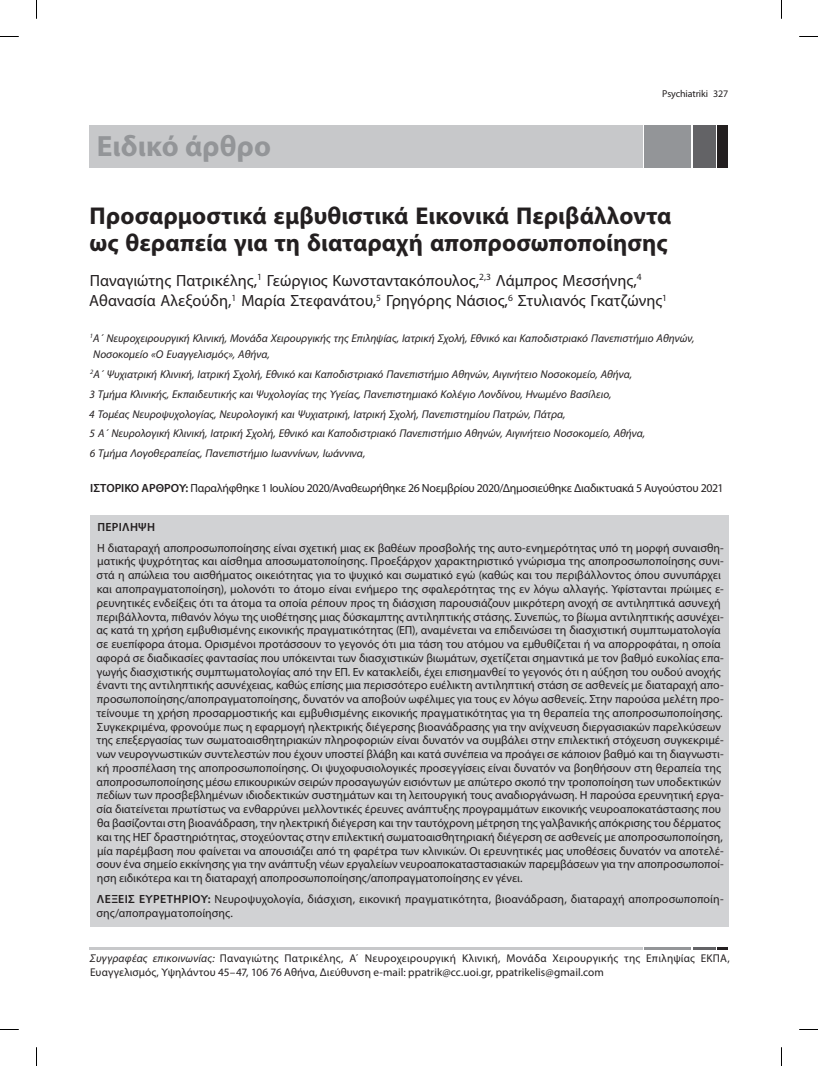
<style>
.page{position:relative;width:818px;height:1066px;background:#fff}
.page>*{position:absolute;margin:0;border:0;box-sizing:border-box;transform-origin:0 0}
.t1{font:700 29.38px "Myriad Pro";letter-spacing:.005em;color:#939598}
.t2{font:700 24.38px/26.9px "Myriad Pro";color:#231f20}
.t3{font:16.25px/20.2px "Myriad Pro";color:#231f20}
.t4{font:11.88px/13.8px "Myriad Pro";letter-spacing:-.005em;color:#231f20}
.t5{font:600 11.88px "Myriad Pro";letter-spacing:.025em;color:#231f20}
.t6{font:italic 11.25px/19.8px "Myriad Pro";color:#231f20}
.t7{font:11.25px/14px "Myriad Pro";letter-spacing:.015em;color:#231f20}
.t8{font:10px "Myriad Pro";letter-spacing:-.01em;color:#231f20}
.s1{font-weight:600}
.s2{font-style:italic}
</style>
<div class="page">
<div style="left:90px;top:125px;width:552px;height:42px;background:#c7c8ca"></div>
<div style="left:644px;top:125px;width:46px;height:42px;background:#939598"></div>
<div style="left:692px;top:125px;width:23px;height:42px;background:#636366"></div>
<div style="left:716px;top:125px;width:11px;height:42px;background:#231f20"></div>
<hr style="left:90px;top:946px;width:552px;height:3px;background:#c7c8ca">
<hr style="left:644px;top:946px;width:46px;height:3px;background:#939598">
<hr style="left:692px;top:946px;width:23px;height:3px;background:#636366">
<svg style="left:717px;top:947px;width:10px;height:2px"></svg>
<div style="left:90px;top:514px;width:637px;height:411px;background:#d1d2d4"></div>
<svg style="left:0;top:36px;width:19px;height:1px"></svg>
<svg style="left:799px;top:36px;width:18px;height:1px"></svg>
<svg style="left:36px;top:0;width:1px;height:19px"></svg>
<svg style="left:36px;top:1047px;width:1px;height:18px"></svg>
<h1 class="t1" style="left:97px;top:126px;width:176px">Ειδικό άρθρο</h1>
<p class="t8" style="left:662px;top:88px;width:67px">Psychiatriki 327</p>
<h2 class="t2" style="left:89px;top:202px;width:583px">Προσαρμοστικά εμβυθιστικά Εικονικά Περιβάλλοντα ως θεραπεία για τη διαταραχή αποπροσωποποίησης</h2>
<h3 class="t3" style="left:89px;top:270px;width:579px">Παναγιώτης Πατρικέλης,<sup>1</sup> Γεώργιος Κωνσταντακόπουλος,<sup>2,3</sup> Λάμπρος Μεσσήνης,<sup>4<br></sup>Αθανασία Αλεξούδη,<sup>1</sup> Μαρία Στεφανάτου,<sup>5</sup> Γρηγόρης Νάσιος,<sup>6</sup> Στυλιανός Γκατζώνης<sup>1</sup></h3>
<p class="t6" style="left:93px;top:329px;width:602px;line-height:16.2px;text-indent:-4px"><sup>1</sup>Α΄ Νευροχειρουργική Κλινική, Μονάδα Χειρουργικής της Επιληψίας, Ιατρική Σχολή, Εθνικό και Καποδιστριακό Πανεπιστήμιο Αθηνών,<br>Νοσοκομείο «Ο Ευαγγελισμός», Αθήνα,</p>
<p class="t6" style="left:89px;top:364px;width:557px"><sup>2</sup>Α΄ Ψυχιατρική Κλινική, Ιατρική Σχολή, Εθνικό και Καποδιστριακό Πανεπιστήμιο Αθηνών, Αιγινήτειο Νοσοκομείο, Αθήνα,<br>3 Τμήμα Κλινικής, Εκπαιδευτικής και Ψυχολογίας της Υγείας, Πανεπιστημιακό Κολέγιο Λονδίνου, Ηνωμένο Βασίλειο,<br>4 Τομέας Νευροψυχολογίας, Νευρολογική και Ψυχιατρική, Ιατρική Σχολή, Πανεπιστημίου Πατρών, Πάτρα,<br>5 Α΄ Νευρολογική Κλινική, Ιατρική Σχολή, Εθνικό και Καποδιστριακό Πανεπιστήμιο Αθηνών, Αιγινήτειο Νοσοκομείο, Αθήνα, 6 Τμήμα Λογοθεραπείας, Πανεπιστήμιο Ιωαννίνων, Ιωάννινα,</p>
<p class="t4" style="left:90px;top:481px;width:634px"><span class="s1">ΙΣΤΟΡΙΚΌ ΆΡΘΡΟΥ:</span> Παραλήφθηκε 1 Ιουλίου 2020/Αναθεωρήθηκε 26 Νοεμβρίου 2020/Δημοσιεύθηκε Διαδικτυακά 5 Αυγούστου 2021</p>
<p class="t5" style="left:97px;top:519px;width:59px">ΠΕΡΙΛΗΨΗ</p>
<p class="t4" style="left:96px;top:540px;width:628px">Η διαταραχή αποπροσωποποίησης είναι σχετική μιας εκ βαθέων προσβολής της αυτο-ενημερότητας υπό τη μορφή συναισθη&shy;ματικής ψυχρότητας και αίσθημα αποσωματοποίησης. Προεξάρχον χαρακτηριστικό γνώρισμα της αποπροσωποποίησης συνι&shy;στά η απώλεια του αισθήματος οικειότητας για το ψυχικό και σωματικό εγώ (καθώς και του περιβάλλοντος όπου συνυπάρχει και αποπραγματοποίηση), μολονότι το άτομο είναι ενήμερο της σφαλερότητας της εν λόγω αλλαγής. Υφίστανται πρώιμες ε&shy;ρευνητικές ενδείξεις ότι τα άτομα τα οποία ρέπουν προς τη διάσχιση παρουσιάζουν μικρότερη ανοχή σε αντιληπτικά ασυνεχή περιβάλλοντα, πιθανόν λόγω της υιοθέτησης μιας δύσκαμπτης αντιληπτικής στάσης. Συνεπώς, το βίωμα αντιληπτικής ασυνέχει&shy;ας κατά τη χρήση εμβυθισμένης εικονικής πραγματικότητας (ΕΠ), αναμένεται να επιδεινώσει τη διασχιστική συμπτωματολογία σε ευεπίφορα άτομα. Ορισμένοι προτάσσουν το γεγονός ότι μια τάση του ατόμου να εμθυθίζεται ή να απορροφάται, η οποία αφορά σε διαδικασίες φαντασίας που υπόκεινται των διασχιστικών βιωμάτων, σχετίζεται σημαντικά με τον βαθμό ευκολίας επα&shy;γωγής διασχιστικής συμπτωματολογίας από την ΕΠ. Εν κατακλείδι, έχει επισημανθεί το γεγονός ότι η αύξηση του ουδού ανοχής έναντι της αντιληπτικής ασυνέχειας, καθώς επίσης μια περισσότερο ευέλικτη αντιληπτική στάση σε ασθενείς με διαταραχή απο&shy;προσωποποίησης/αποπραγματοποίησης, δυνατόν να αποβούν ωφέλιμες για τους εν λόγω ασθενείς. Στην παρούσα μελέτη προ&shy;τείνουμε τη χρήση προσαρμοστικής και εμβυθισμένης εικονικής πραγματικότητας για τη θεραπεία της αποπροσωποποίησης.<br>Συγκεκριμένα, φρονούμε πως η εφαρμογή ηλεκτρικής διέγερσης βιοανάδρασης για την ανίχνευση διεργασιακών παρελκύσεων της επεξεργασίας των σωματοαισθητηριακών πληροφοριών είναι δυνατόν να συμβάλει στην επιλεκτική στόχευση συγκεκριμέ&shy;νων νευρογνωστικών συντελεστών που έχουν υποστεί βλάβη και κατά συνέπεια να προάγει σε κάποιον βαθμό και τη διαγνωστι&shy;κή προσπέλαση της αποπροσωποποίησης. Οι ψυχοφυσιολογικές προσεγγίσεις είναι δυνατόν να βοηθήσουν στη θεραπεία της αποπροσωποποίησης μέσω επικουρικών σειρών προσαγωγών εισιόντων με απώτερο σκοπό την τροποποίηση των υποδεκτικών πεδίων των προσβεβλημένων ιδιοδεκτικών συστημάτων και τη λειτουργική τους αναδιοργάνωση. Η παρούσα ερευνητική εργα&shy;σία διατείνεται πρωτίστως να ενθαρρύνει μελλοντικές έρευνες ανάπτυξης προγραμμάτων εικονικής νευροαποκατάστασης που θα βασίζονται στη βιοανάδραση, την ηλεκτρική διέγερση και την ταυτόχρονη μέτρηση της γαλβανικής απόκρισης του δέρματος και της ΗΕΓ δραστηριότητας, στοχεύοντας στην επιλεκτική σωματοαισθητηριακή διέγερση σε ασθενείς με αποπροσωποποίηση, μία παρέμβαση που φαίνεται να απουσιάζει από τη φαρέτρα των κλινικών. Οι ερευνητικές μας υποθέσεις δυνατόν να αποτελέ&shy;σουν ένα σημείο εκκίνησης για την ανάπτυξη νέων εργαλείων νευροαποκαταστασιακών παρεμβάσεων για την αποπροσωποποί&shy;ηση ειδικότερα και τη διαταραχή αποπροσωποποίησης/αποπραγματοποίησης εν γένει.</p>
<p class="t4" style="left:96px;top:891px;width:628px"><span class="s1">ΛΈΞΕΙΣ ΕΥΡΕΤΗΡΊ ΟΥ:</span> Νευροψυχολογία, διάσχιση, εικονική πραγματικότητα, βιοανάδραση, διαταραχή αποπροσωποποίη&shy;σης/αποπραγματοποίησης.</p>
<p class="t7" style="left:90px;top:950px;width:641px"><span class="s2">Συγγραφέας επικοινωνίας:</span> Παναγιώτης Πατρικέλης, Α΄ Νευροχειρουργική Κλινική, Μονάδα Χειρουργικής της Επιληψίας ΕΚΠΑ,<br>Ευαγγελισμός, Υψηλάντου 45–47, 106 76 Αθήνα, Διεύθυνση e-mail: ppatrik@cc.uoi.gr, ppatrikelis@gmail.com</p>
</div>
